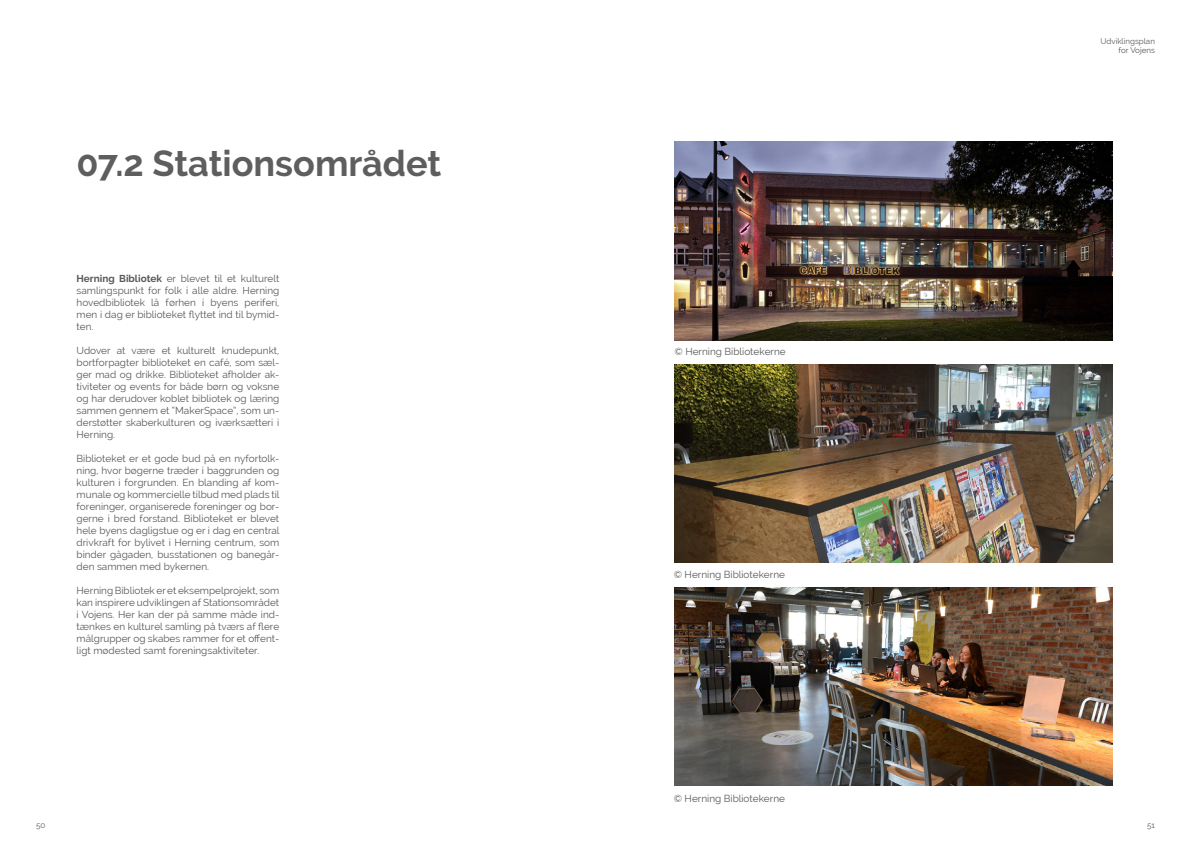
<style>
.page{position:relative;width:1191px;height:842px;background:#fff}
.page>*{position:absolute;margin:0;border:0;box-sizing:border-box;transform-origin:0 0}
.t1{font:700 36px "Raleway";color:#5e5e5e}
.t2{font:10px/12px "Raleway";color:#595959;text-align:justify}
.t3{font:8px/9.6px "Raleway";color:#595959;text-align:right}
.s1{font-weight:700}
</style>
<div class="page">
<img style="left:674px;top:142px;width:438px;height:198px">
<img style="left:674px;top:364px;width:438px;height:199px">
<img style="left:674px;top:587px;width:438px;height:199px">
<p class="t1" style="left:77px;top:142px;width:366px">07.2 Stationsområdet</p>
<p class="t2" style="left:77px;top:272px;width:204px"><span class="s1">Herning Bibliotek</span> er blevet til et kulturelt samlingspunkt for folk i alle aldre. Herning hovedbibliotek lå førhen i byens periferi, men i dag er biblioteket flyttet ind til bymid&shy;ten.</p>
<p class="t2" style="left:77px;top:344px;width:204px">Udover at være et kulturelt knudepunkt, bortforpagter biblioteket en café, som sæl&shy;ger mad og drikke. Biblioteket afholder ak&shy;tiviteter og events for både børn og voksne og har derudover koblet bibliotek og læring sammen gennem et ”MakerSpace”, som un&shy;derstøtter skaberkulturen og iværksætteri i Herning.</p>
<p class="t2" style="left:77px;top:452px;width:204px">Biblioteket er et gode bud på en nyfortolk&shy;ning, hvor bøgerne træder i baggrunden og kulturen i forgrunden. En blanding af kom&shy;munale og kommercielle tilbud med plads til foreninger, organiserede foreninger og bor&shy;gerne i bred forstand. Biblioteket er blevet hele byens dagligstue og er i dag en central drivkraft for bylivet i Herning centrum, som binder gågaden, busstationen og banegår&shy;den sammen med bykernen.</p>
<p class="t2" style="left:77px;top:584px;width:204px">Herning Bibliotek er et eksempelprojekt, som kan inspirere udviklingen af Stationsområdet i Vojens. Her kan der på samme måde ind&shy;tænkes en kulturel samling på tværs af flere målgrupper og skabes rammer for et offent&shy;ligt mødested samt foreningsaktiviteter.</p>
<p class="t2" style="left:674px;top:346px;width:113px">© Herning Bibliotekerne</p>
<p class="t2" style="left:673px;top:568px;width:113px">© Herning Bibliotekerne</p>
<p class="t2" style="left:673px;top:792px;width:113px">© Herning Bibliotekerne</p>
<p class="t3" style="left:1100px;top:36px;width:56px">Udviklingsplan for Vojens</p>
<p class="t3" style="left:36px;top:821px;width:11px">50</p>
<p class="t3" style="left:1147px;top:821px;width:9px">51</p>
</div>
